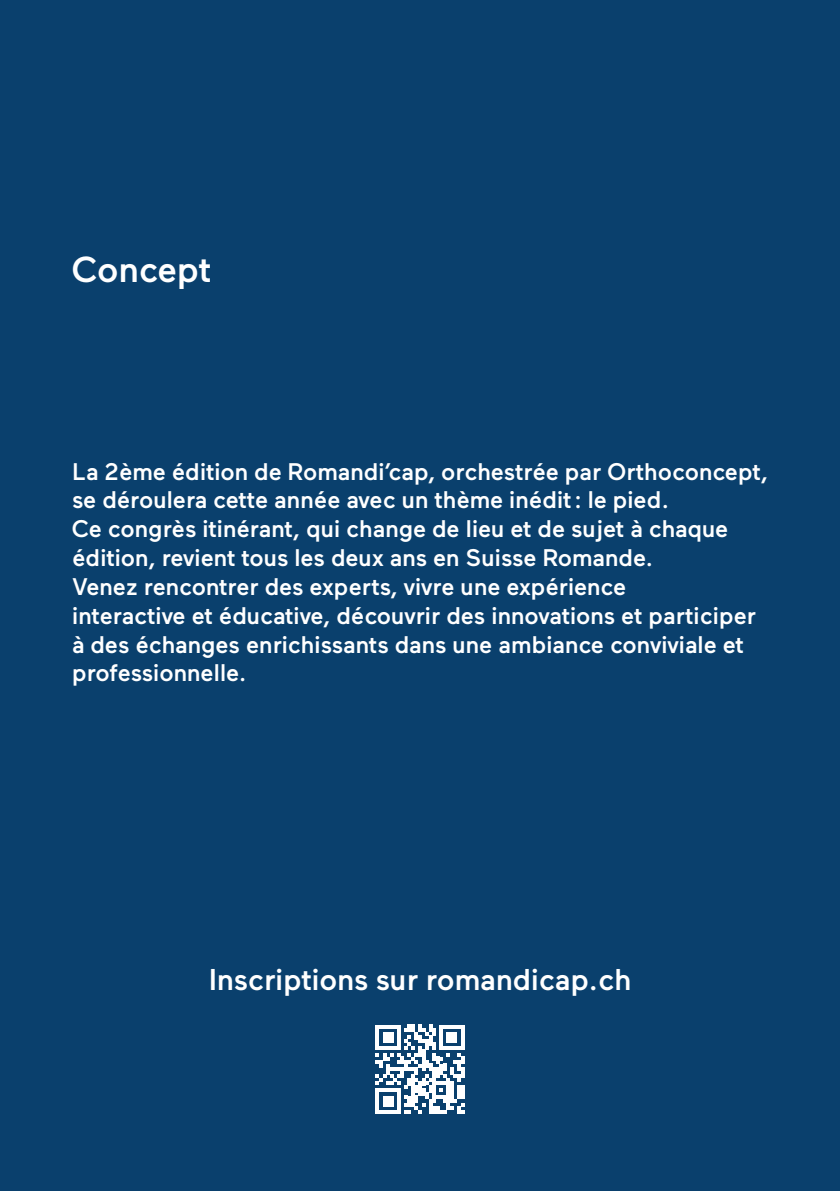
<style>
.page{position:relative;width:840px;height:1191px;background:#fff}
.page>*{position:absolute;margin:0;border:0;box-sizing:border-box;transform-origin:0 0}
.t1{font:500 36px "Maax";color:#fff}
.t2{font:500 30px "Maax";color:#fff}
.t3{font:500 24px/28.8px "Maax";color:#fff}
</style>
<div class="page">
<div style="left:0;top:0;width:839px;height:1191px;background:#0a406d"></div>
<svg style="left:375px;top:1024px;width:89px;height:89px"></svg>
<p class="t1" style="left:72px;top:250px;width:141px">Concept</p>
<p class="t3" style="left:72px;top:457px;width:697px">La 2ème édition de Romandi’cap, orchestrée par Orthoconcept, se déroulera cette année avec un thème inédit: le pied.</p>
<p class="t3" style="left:72px;top:515px;width:657px">Ce congrès itinérant, qui change de lieu et de sujet à chaque édition, revient tous les deux ans en Suisse Romande.</p>
<p class="t3" style="left:72px;top:572px;width:555px">Venez rencontrer des experts, vivre une expérience</p>
<p class="t3" style="left:72px;top:601px;width:685px">interactive et éducative, découvrir des innovations et participer à des échanges enrichissants dans une ambiance conviviale et</p>
<p class="t3" style="left:72px;top:659px;width:176px">professionnelle.</p>
<p class="t2" style="left:209px;top:963px;width:423px">Inscriptions sur romandicap.ch</p>
</div>
